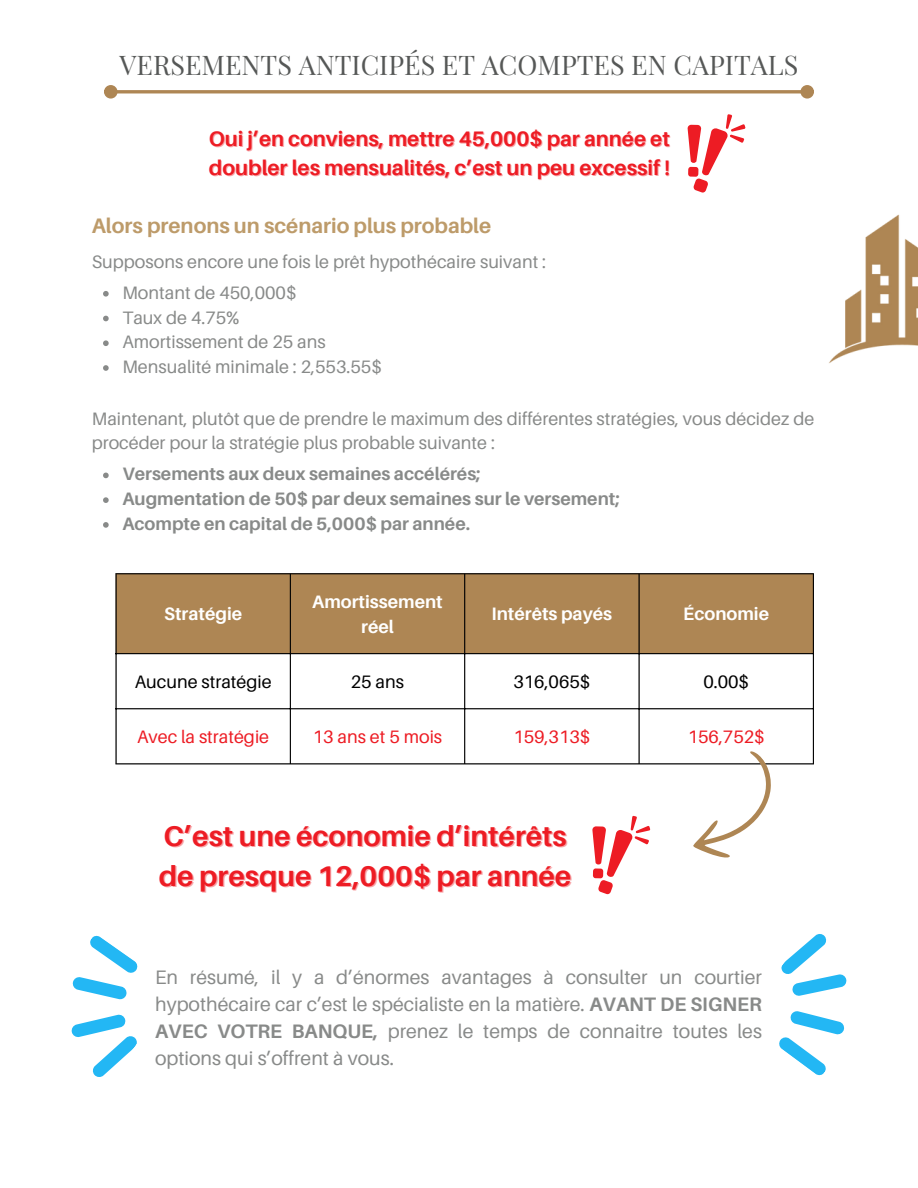
<style>
.page{position:relative;width:918px;height:1188px;background:#fff}
.page>*{position:absolute;margin:0;border:0;box-sizing:border-box;transform-origin:0 0}
.t1{font:700 28.5px "Aileron";color:#ed1c24}
.t2{font:27px "Playfair Display";color:#565857}
.t3{font:700 21px "Aileron";color:#ed1c24}
.t4{font:700 21px "Aileron";color:#bd9b6a}
.t5{font:19.5px/27px "Aileron";color:#888a89;text-align:justify}
.t6{font:18px/24.8px "Aileron";color:#888a89}
.t7{font:700 18px "Aileron";color:#888a89}
.t8{font:700 18px/24.8px "Aileron";color:#fff;text-align:center}
.t9{font:18px "Aileron";color:#ed1c24}
.t10{font:18px "Aileron";color:#000}
.s1{font-weight:700}
</style>
<div class="page">
<div style="left:117px;top:574px;width:696px;height:79px;background:#ae8654"></div>
<hr style="left:115px;top:574px;width:2px;height:189px;background:#000">
<hr style="left:290px;top:574px;width:1px;height:189px;background:#000">
<hr style="left:464px;top:574px;width:1px;height:189px;background:#000">
<hr style="left:638px;top:574px;width:2px;height:189px;background:#000">
<hr style="left:813px;top:574px;width:1px;height:189px;background:#000">
<hr style="left:115px;top:573px;width:699px;height:1px;background:#000">
<hr style="left:115px;top:653px;width:699px;height:1px;background:#000">
<hr style="left:115px;top:708px;width:699px;height:1px;background:#000">
<hr style="left:115px;top:763px;width:699px;height:1px;background:#000">
<hr style="left:117px;top:90px;width:684px;height:3px;background:#ae8654">
<div style="left:106px;top:87px;width:10px;height:10px;background:#ae8654;border-radius:50%"></div>
<div style="left:104px;top:85px;width:14px;height:14px;border:3px solid #ae8654;border-radius:50%"></div>
<div style="left:802px;top:87px;width:10px;height:10px;background:#ae8654;border-radius:50%"></div>
<div style="left:800px;top:85px;width:14px;height:14px;border:3px solid #ae8654;border-radius:50%"></div>
<svg style="left:687px;top:114px;width:59px;height:79px"></svg>
<svg style="left:669px;top:751px;width:129px;height:107px"></svg>
<svg style="left:592px;top:816px;width:58px;height:79px"></svg>
<svg style="left:103px;top:473px;width:6px;height:5px"></svg>
<svg style="left:103px;top:497px;width:6px;height:6px"></svg>
<svg style="left:103px;top:522px;width:6px;height:6px"></svg>
<svg style="left:103px;top:291px;width:6px;height:6px"></svg>
<svg style="left:103px;top:316px;width:6px;height:5px"></svg>
<svg style="left:103px;top:340px;width:6px;height:6px"></svg>
<svg style="left:103px;top:365px;width:6px;height:6px"></svg>
<svg style="left:71px;top:935px;width:67px;height:142px"></svg>
<svg style="left:779px;top:934px;width:68px;height:142px"></svg>
<img style="left:829px;top:214px;width:89px;height:149px">
<p class="t2" style="left:120px;top:46px;width:680px">VERSEMENTS ANTICIPÉS ET ACOMPTES EN CAPITALS</p>
<p class="t3" style="left:209px;top:125px;width:463px">Oui j’en conviens, mettre 45,000$ par année et</p>
<p class="t3" style="left:209px;top:155px;width:462px">doubler les mensualités, c’est un peu excessif !</p>
<p class="t4" style="left:92px;top:212px;width:401px">Alors prenons un scénario plus probable</p>
<p class="t6" style="left:92px;top:249px;width:456px">Supposons encore une fois le prêt hypothécaire suivant :</p>
<p class="t6" style="left:122px;top:280px;width:176px">Montant de 450,000$</p>
<p class="t6" style="left:122px;top:305px;width:119px">Taux de 4.75%</p>
<p class="t6" style="left:122px;top:329px;width:205px">Amortissement de 25 ans</p>
<p class="t6" style="left:122px;top:354px;width:261px">Mensualité minimale : 2,553.55$</p>
<p class="t6" style="left:92px;top:406px;width:724px">Maintenant, plutôt que de prendre le maximum des différentes stratégies, vous décidez de procéder pour la stratégie plus probable suivante :</p>
<p class="t7" style="left:122px;top:463px;width:360px">Versements aux deux semaines accélérés;</p>
<p class="t7" style="left:122px;top:488px;width:499px">Augmentation de 50$ par deux semaines sur le versement;</p>
<p class="t7" style="left:122px;top:513px;width:349px">Acompte en capital de 5,000$ par année.</p>
<h1 class="t8" style="left:164px;top:601px;width:80px">Stratégie</h1>
<p class="t8" style="left:312px;top:589px;width:132px">Amortissement réel</p>
<p class="t8" style="left:492px;top:601px;width:122px">Intérêts payés</p>
<h3 class="t8" style="left:683px;top:601px;width:87px">Économie</h3>
<p class="t10" style="left:135px;top:671px;width:138px">Aucune stratégie</p>
<h3 class="t10" style="left:351px;top:671px;width:55px">25 ans</h3>
<p class="t10" style="left:513px;top:671px;width:79px">316,065$</p>
<p class="t10" style="left:703px;top:671px;width:47px">0.00$</p>
<p class="t9" style="left:137px;top:726px;width:134px">Avec la stratégie</p>
<p class="t9" style="left:313px;top:726px;width:131px">13 ans et 5 mois</p>
<p class="t9" style="left:513px;top:726px;width:79px">159,313$</p>
<p class="t9" style="left:688px;top:726px;width:79px">156,752$</p>
<p class="t1" style="left:164px;top:819px;width:405px">C’est une économie d’intérêts</p>
<p class="t1" style="left:159px;top:858px;width:414px">de presque 12,000$ par année</p>
<p class="t5" style="left:155px;top:963px;width:608px">En résumé, il y a d’énormes avantages à consulter un courtier hypothécaire car c’est le spécialiste en la matière. <span class="s1">AVANT DE SIGNER AVEC VOTRE BANQUE,</span> prenez le temps de connaitre toutes les options qui s’offrent à vous.</p>
</div>
